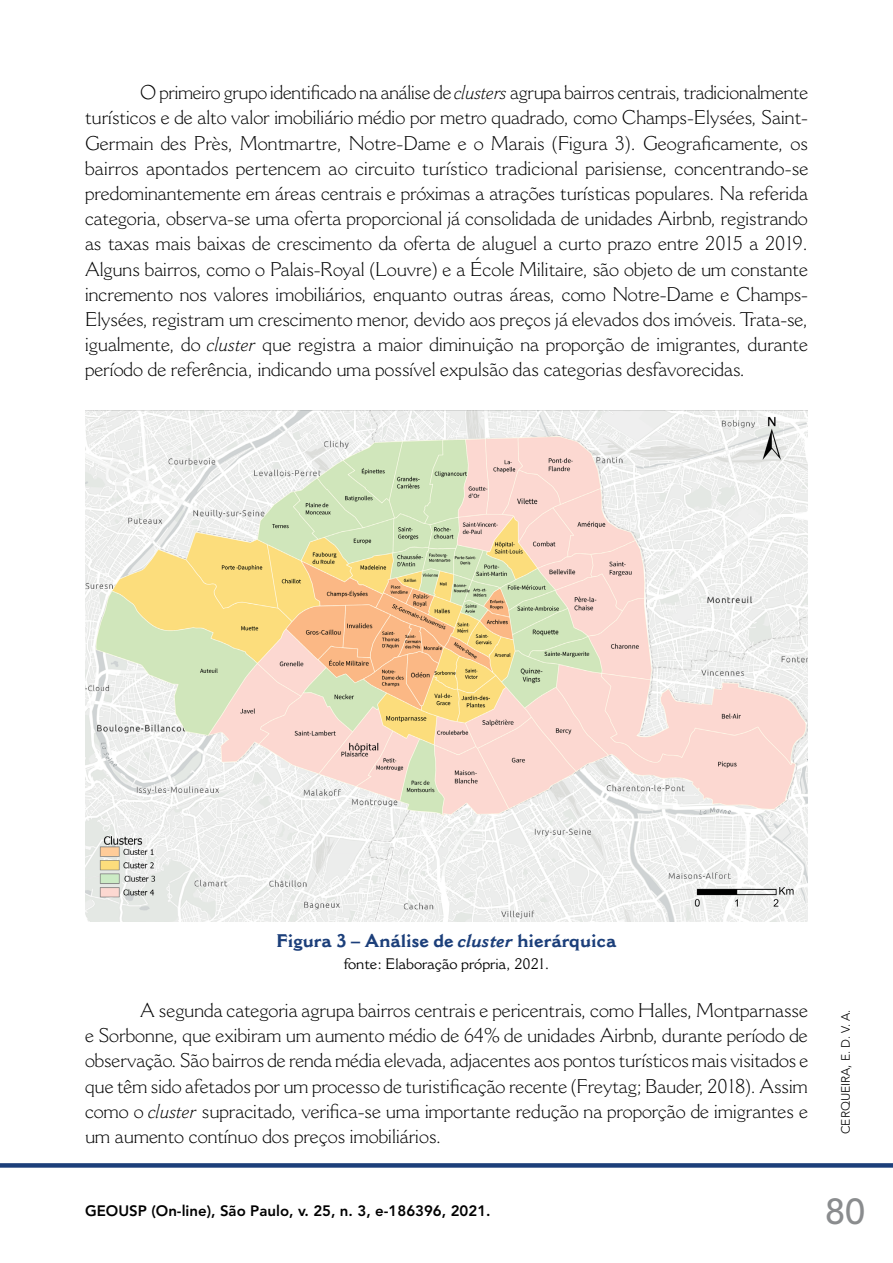
<style>
.page{position:relative;width:893px;height:1263px;background:#fff}
.page>*{position:absolute;margin:0;border:0;box-sizing:border-box;transform-origin:0 0}
.t1{font:500 36px "Avenir LT Std";color:#8a8c8e}
.t2{font:300 19.5px/25.2px "Cantoria MT Std";color:#000;text-align:justify}
.t3{font:700 18px "Cantoria MT Std";color:#1c3f7a}
.t4{font:800 15px "Avenir LT Std";color:#000}
.t5{font:15px "Cantoria MT Std";color:#000}
.t6{font:300 12px "Avenir LT Std";color:#000}
.s1{font-style:italic}
</style>
<div class="page">
<div style="left:0;top:1163px;width:893px;height:5px;background:#1c3f7a"></div>
<img style="left:85px;top:410px;width:723px;height:511px">
<p class="t2" style="left:85px;top:80px;width:725px;text-indent:55px">O primeiro grupo identificado na análise de <span class="s1">clusters</span> agrupa bairros centrais, tradicionalmente turísticos e de alto valor imobiliário médio por metro quadrado, como Champs-Elysées, Saint-Germain des Près, Montmartre, Notre-Dame e o Marais (Figura 3). Geograficamente, os bairros apontados pertencem ao circuito turístico tradicional parisiense, concentrando-se predominantemente em áreas centrais e próximas a atrações turísticas populares. Na referida categoria, observa-se uma oferta proporcional já consolidada de unidades Airbnb, registrando as taxas mais baixas de crescimento da oferta de aluguel a curto prazo entre 2015 a 2019.<br>Alguns bairros, como o Palais-Royal (Louvre) e a École Militaire, são objeto de um constante incremento nos valores imobiliários, enquanto outras áreas, como Notre-Dame e Champs-Elysées, registram um crescimento menor, devido aos preços já elevados dos imóveis. Trata-se, igualmente, do <span class="s1">cluster</span> que registra a maior diminuição na proporção de imigrantes, durante período de referência, indicando uma possível expulsão das categorias desfavorecidas.</p>
<p class="t3" style="left:277px;top:930px;width:341px">Figura 3 – Análise de <span class="s1">cluster</span> hierárquica</p>
<p class="t5" style="left:344px;top:954px;width:207px">fonte: Elaboração própria, 2021.</p>
<p class="t2" style="left:85px;top:997px;width:725px;text-indent:55px">A segunda categoria agrupa bairros centrais e pericentrais, como Halles, Montparnasse e Sorbonne, que exibiram um aumento médio de 64% de unidades Airbnb, durante período de observação. São bairros de renda média elevada, adjacentes aos pontos turísticos mais visitados e que têm sido afetados por um processo de turistificação recente (Freytag; Bauder, 2018). Assim como o <span class="s1">cluster</span> supracitado, verifica-se uma importante redução na proporção de imigrantes e um aumento contínuo dos preços imobiliários.</p>
<p class="t6" style="left:838px;top:1134px;width:126px;rotate:-90deg">CERQUEIRA, E. D. V. A.</p>
<p class="t4" style="left:85px;top:1202px;width:407px">GEOUSP (On-line), São Paulo, v. 25, n. 3, e-186396, 2021.</p>
<h1 class="t1" style="left:825px;top:1191px;width:42px">80</h1>
</div>
